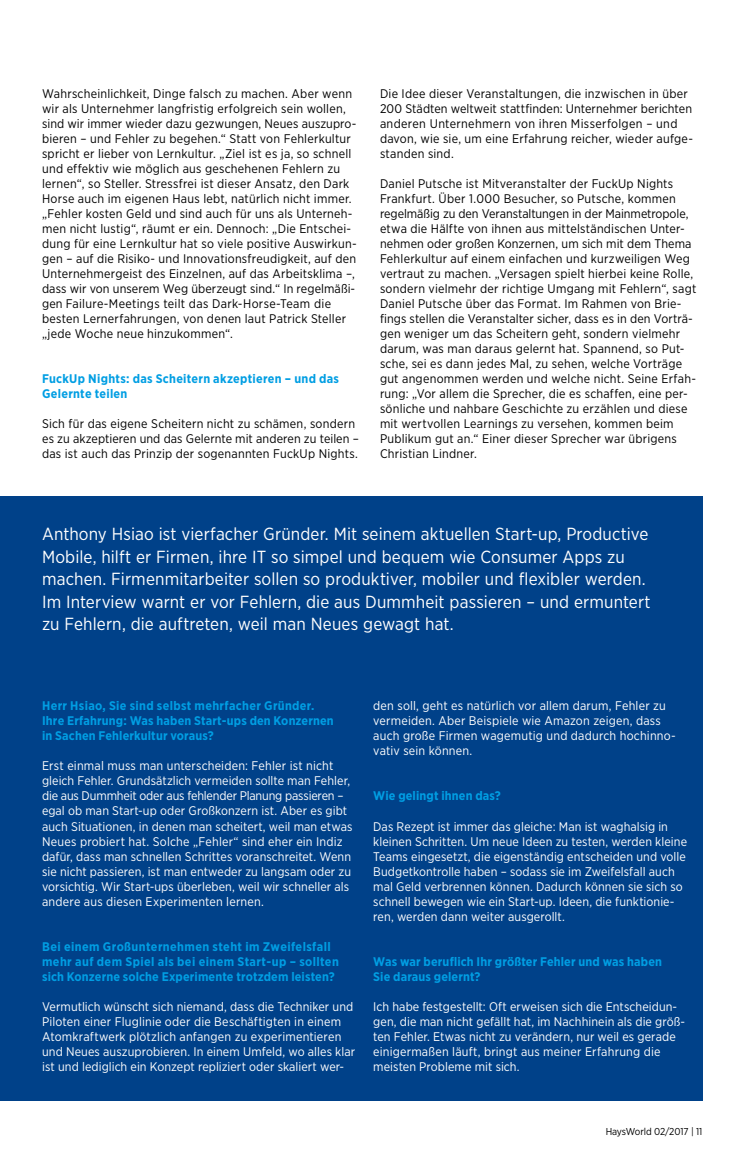
<style>
.page{position:relative;width:745px;height:1170px;background:#fff}
.page>*{position:absolute;margin:0;border:0;box-sizing:border-box;transform-origin:0 0}
.t1{font:17.5px/22.5px "Gotham Narrow";letter-spacing:.005em;color:#fff}
.t2{font:12.5px/15px "Gotham Narrow";letter-spacing:.015em;color:#000}
.t3{font:12.5px/15px "Gotham Narrow";letter-spacing:.01em;color:#fff}
.t4{font:700 12.5px/15px "Gotham Narrow";letter-spacing:.015em;color:#009ee3}
.t5{font:10px "Gotham Narrow";letter-spacing:-.01em;color:#000}
</style>
<div class="page">
<div style="left:0;top:496px;width:702px;height:604px;background:#004189"></div>
<p class="t2" style="left:42px;top:85px;width:316px">Wahrscheinlichkeit, Dinge falsch zu machen. Aber wenn wir als Unternehmer langfristig erfolgreich sein wollen, sind wir immer wieder dazu gezwungen, Neues auszupro&shy;bieren – und Fehler zu begehen.“ Statt von Fehlerkultur spricht er lieber von Lernkultur. „Ziel ist es ja, so schnell und effektiv wie möglich aus geschehenen Fehlern zu lernen“, so Steller. Stressfrei ist dieser Ansatz, den Dark Horse auch im eigenen Haus lebt, natürlich nicht immer. „Fehler kosten Geld und sind auch für uns als Unterneh&shy;men nicht lustig“, räumt er ein. Dennoch: „Die Entschei&shy;dung für eine Lernkultur hat so viele positive Auswirkun&shy;gen – auf die Risiko- und Innovationsfreudigkeit, auf den Unternehmergeist des Einzelnen, auf das Arbeitsklima –, dass wir von unserem Weg überzeugt sind.“ In regelmäßi&shy;gen Failure-Meetings teilt das Dark-Horse-Team die besten Lernerfahrungen, von denen laut Patrick Steller „jede Woche neue hinzukommen“.</p>
<p class="t4" style="left:42px;top:370px;width:298px">FuckUp Nights: das Scheitern akzeptieren – und das<br>Gelernte teilen</p>
<p class="t2" style="left:42px;top:415px;width:318px">Sich für das eigene Scheitern nicht zu schämen, sondern es zu akzeptieren und das Gelernte mit anderen zu teilen – das ist auch das Prinzip der sogenannten FuckUp Nights.</p>
<p class="t2" style="left:380px;top:85px;width:314px">Die Idee dieser Veranstaltungen, die inzwischen in über 200 Städten weltweit stattfinden: Unternehmer berichten anderen Unternehmern von ihren Misserfolgen – und davon, wie sie, um eine Erfahrung reicher, wieder aufge&shy;standen sind.</p>
<p class="t2" style="left:380px;top:175px;width:318px">Daniel Putsche ist Mitveranstalter der FuckUp Nights Frankfurt. Über 1.000 Besucher, so Putsche, kommen regelmäßig zu den Veranstaltungen in der Mainmetropole, etwa die Hälfte von ihnen aus mittelständischen Unter&shy;nehmen oder großen Konzernen, um sich mit dem Thema Fehlerkultur auf einem einfachen und kurzweiligen Weg vertraut zu machen. „Versagen spielt hierbei keine Rolle, sondern vielmehr der richtige Umgang mit Fehlern“, sagt Daniel Putsche über das Format. Im Rahmen von Brie&shy;fings stellen die Veranstalter sicher, dass es in den Vorträ&shy;gen weniger um das Scheitern geht, sondern vielmehr darum, was man daraus gelernt hat. Spannend, so Put&shy;sche, sei es dann jedes Mal, zu sehen, welche Vorträge gut angenommen werden und welche nicht. Seine Erfah&shy;rung: „Vor allem die Sprecher, die es schaffen, eine per&shy;sönliche und nahbare Geschichte zu erzählen und diese mit wertvollen Learnings zu versehen, kommen beim Publikum gut an.“ Einer dieser Sprecher war übrigens Christian Lindner.</p>
<p class="t1" style="left:42px;top:522px;width:609px">Anthony Hsiao ist vierfacher Gründer. Mit seinem aktuellen Start-up, Productive Mobile, hilft er Firmen, ihre IT so simpel und bequem wie Consumer Apps zu machen. Firmenmitarbeiter sollen so produktiver, mobiler und flexibler werden.<br>Im Interview warnt er vor Fehlern, die aus Dummheit passieren – und ermuntert zu Fehlern, die auftreten, weil man Neues gewagt hat.</p>
<p class="t4" style="left:42px;top:698px;width:293px">Herr Hsiao, Sie sind selbst mehrfacher Gründer.<br>Ihre Erfahrung: Was haben Start-ups den Konzernen in Sachen Fehlerkultur voraus?</p>
<p class="t3" style="left:42px;top:758px;width:312px">Erst einmal muss man unterscheiden: Fehler ist nicht gleich Fehler. Grundsätzlich vermeiden sollte man Fehler, die aus Dummheit oder aus fehlender Planung passieren – egal ob man Start-up oder Großkonzern ist. Aber es gibt auch Situationen, in denen man scheitert, weil man etwas Neues probiert hat. Solche „Fehler“ sind eher ein Indiz dafür, dass man schnellen Schrittes voranschreitet. Wenn sie nicht passieren, ist man entweder zu langsam oder zu vorsichtig. Wir Start-ups überleben, weil wir schneller als andere aus diesen Experimenten lernen.</p>
<p class="t4" style="left:42px;top:938px;width:298px">Bei einem Großunternehmen steht im Zweifelsfall mehr auf dem Spiel als bei einem Start-up – sollten sich Konzerne solche Experimente trotzdem leisten?</p>
<p class="t3" style="left:42px;top:998px;width:314px">Vermutlich wünscht sich niemand, dass die Techniker und Piloten einer Fluglinie oder die Beschäftigten in einem Atomkraftwerk plötzlich anfangen zu experimentieren und Neues auszuprobieren. In einem Umfeld, wo alles klar ist und lediglich ein Konzept repliziert oder skaliert wer-</p>
<p class="t3" style="left:373px;top:698px;width:304px">den soll, geht es natürlich vor allem darum, Fehler zu vermeiden. Aber Beispiele wie Amazon zeigen, dass auch große Firmen wagemutig und dadurch hochinno&shy;vativ sein können.</p>
<p class="t4" style="left:373px;top:788px;width:129px">Wie gelingt ihnen das?</p>
<p class="t3" style="left:373px;top:818px;width:315px">Das Rezept ist immer das gleiche: Man ist waghalsig in kleinen Schritten. Um neue Ideen zu testen, werden kleine Teams eingesetzt, die eigenständig entscheiden und volle Budgetkontrolle haben – sodass sie im Zweifelsfall auch mal Geld verbrennen können. Dadurch können sie sich so schnell bewegen wie ein Start-up. Ideen, die funktionie&shy;ren, werden dann weiter ausgerollt.</p>
<p class="t4" style="left:373px;top:953px;width:290px">Was war beruflich Ihr größter Fehler und was haben<br>Sie daraus gelernt?</p>
<p class="t3" style="left:373px;top:998px;width:313px">Ich habe festgestellt: Oft erweisen sich die Entscheidun&shy;gen, die man nicht gefällt hat, im Nachhinein als die größ&shy;ten Fehler. Etwas nicht zu verändern, nur weil es gerade einigermaßen läuft, bringt aus meiner Erfahrung die meisten Probleme mit sich.</p>
<p class="t5" style="left:605px;top:1125px;width:98px">HaysWorld 02/2017 | 11</p>
</div>
